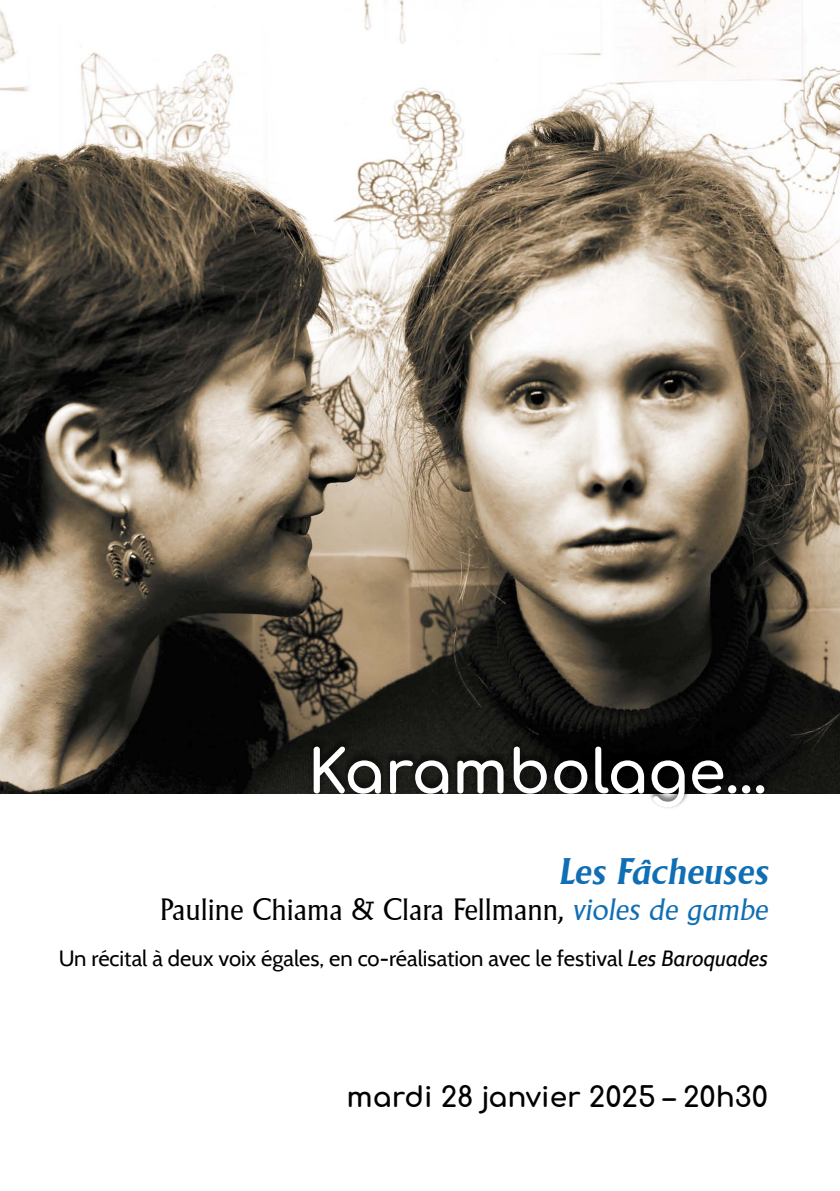
<style>
.page{position:relative;width:840px;height:1191px;background:#fff}
.page>*{position:absolute;margin:0;border:0;box-sizing:border-box;transform-origin:0 0}
.t1{font:700 60px "Comfortaa";color:#fff}
.t2{font:italic 700 36px "Adelon Serial";color:#106eb4}
.t3{font:30px "Adelon Serial";color:#000}
.t4{font:700 28px "Comfortaa";color:#000}
.t5{font:22px "Cabin";color:#000}
.s1{font-style:italic;color:#106eb4}
.s2{font-style:italic}
</style>
<div class="page">
<img style="left:0;top:0;width:839px;height:794px">
<div style="left:308px;top:736px;width:462px;height:73px;background:#000;opacity:.5"></div>
<h1 class="t1" style="left:307px;top:716px;width:461px">Karambolage…</h1>
<h2 class="t2" style="left:558px;top:844px;width:211px">Les Fâcheuses</h2>
<h3 class="t3" style="left:160px;top:887px;width:609px">Pauline Chiama &amp; Clara Fellmann, <span class="s1">violes de gambe</span></h3>
<p class="t5" style="left:59px;top:944px;width:710px">Un récital à deux voix égales, en co-réalisation avec le festival <span class="s2">Les Baroquades</span></p>
<p class="t4" style="left:346px;top:1070px;width:422px">mardi 28 janvier 2025 – 20h30</p>
</div>
